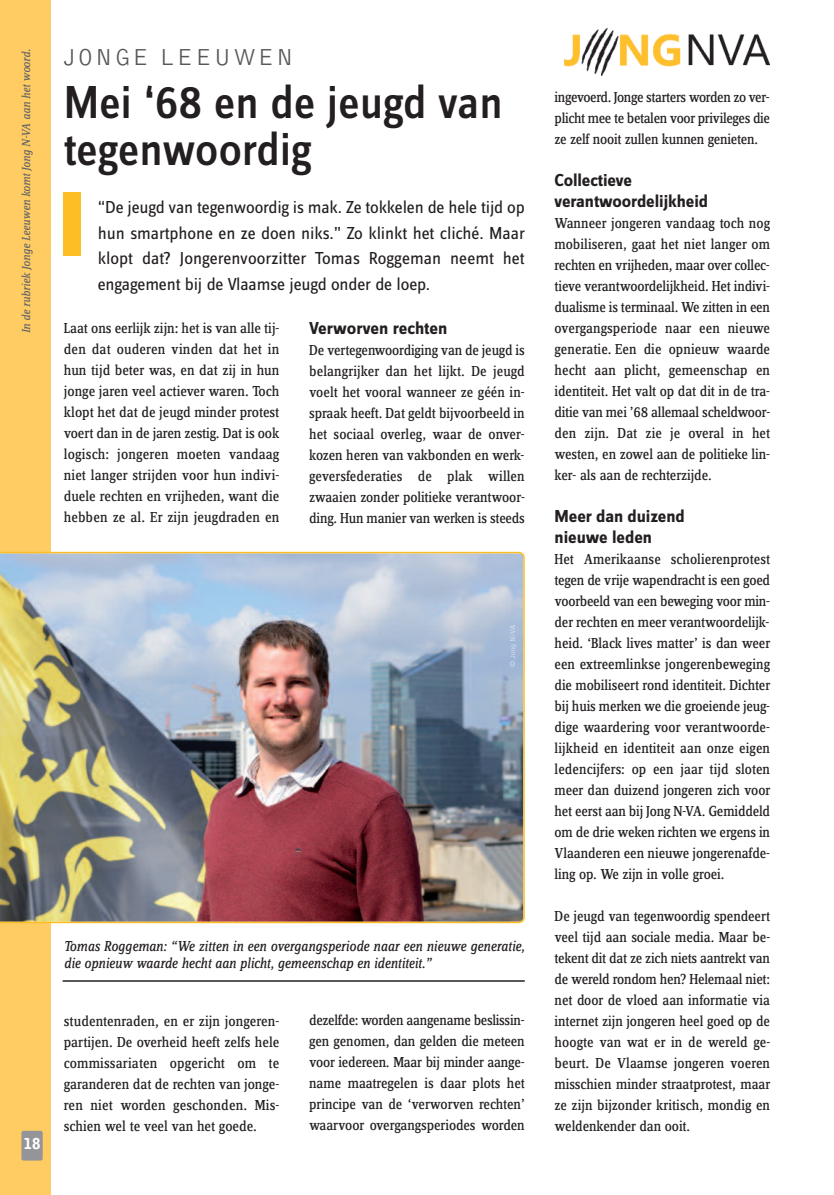
<style>
.page{position:relative;width:834px;height:1195px;background:#fff}
.page>*{position:absolute;margin:0;border:0;box-sizing:border-box;transform-origin:0 0}
.t1{font:500 48px/46.5px "Zine Sans Dis";color:#231f20;scale:.96 1}
.t2{font:300 24px "Bell Gothic Std";letter-spacing:.1em;color:#57585a}
.t3{font:18px/25.5px "Zine Sans Dis";letter-spacing:-.01em;color:#231f20;text-align:justify}
.t4{font:700 18px/21px "Zine Sans Dis";letter-spacing:-.005em;color:#231f20}
.t5{font:15px/21px "Zine Serif Dis";letter-spacing:-.005em;color:#231f20;text-align:justify}
.t6{font:italic 15px/16.5px "Zine Serif Dis";letter-spacing:-.01em;color:#231f20;scale:.95 1}
.t7{font:900 15px "Bell Gothic Std";color:#fff}
.t8{font:italic 12px "Zine Serif Dis";letter-spacing:-.01em;color:#636366}
</style>
<div class="page">
<div style="left:0;top:0;width:51px;height:1195px;background:#fecc63"></div>
<div style="left:64px;top:192px;width:17px;height:64px;background:#fdbe25"></div>
<img style="left:564px;top:28px;width:205px;height:48px">
<div style="left:21px;top:1131px;width:22px;height:29px;background:#939598;border-radius:2px"></div>
<img style="left:0;top:552px;width:524px;height:371px">
<img style="left:509px;top:625px;width:7px;height:41px">
<hr style="left:63px;top:980px;width:461px;height:2px;background:#231f20">
<p class="t8" style="left:22px;top:333px;width:285px;rotate:-90deg">In de rubriek Jonge Leeuwen komt Jong N-VA aan het woord.</p>
<h2 class="t2" style="left:64px;top:48px;width:231px">JONGE LEEUWEN</h2>
<h1 class="t1" style="left:64px;top:84px;width:459px">Mei ‘68 en de jeugd van tegenwoordig</h1>
<p class="t3" style="left:98px;top:196px;width:428px">“De jeugd van tegenwoordig is mak. Ze tokkelen de hele tijd op hun smartphone en ze doen niks.” Zo klinkt het cliché. Maar klopt dat? Jongerenvoorzitter Tomas Roggeman neemt het engagement bij de Vlaamse jeugd onder de loep.</p>
<p class="t5" style="left:64px;top:319px;width:217px">Laat ons eerlijk zijn: het is van alle tij&shy;den dat ouderen vinden dat het in hun tijd beter was, en dat zij in hun jonge jaren veel actiever waren. Toch klopt het dat de jeugd minder protest voert dan in de jaren zestig. Dat is ook logisch: jongeren moeten vandaag niet langer strijden voor hun indivi&shy;duele rechten en vrijheden, want die hebben ze al. Er zijn jeugdraden en</p>
<p class="t4" style="left:309px;top:319px;width:140px">Verworven rechten</p>
<p class="t5" style="left:309px;top:341px;width:217px">De vertegenwoordiging van de jeugd is belangrijker dan het lijkt. De jeugd voelt het vooral wanneer ze géén in&shy;spraak heeft. Dat geldt bijvoorbeeld in het sociaal overleg, waar de onver&shy;kozen heren van vakbonden en werk&shy;geversfederaties de plak willen zwaaien zonder politieke verantwoor&shy;ding. Hun manier van werken is steeds</p>
<p class="t7" style="left:24px;top:1138px;width:18px">18</p>
<p class="t6" style="left:64px;top:939px;width:486px">Tomas Roggeman: “We zitten in een overgangsperiode naar een nieuwe generatie, die opnieuw waarde hecht aan plicht, gemeenschap en identiteit.”</p>
<p class="t5" style="left:64px;top:1012px;width:217px">studentenraden, en er zijn jongeren&shy;partijen. De overheid heeft zelfs hele commissariaten opgericht om te garanderen dat de rechten van jonge&shy;ren niet worden geschonden. Mis&shy;schien wel te veel van het goede.</p>
<p class="t5" style="left:309px;top:1011px;width:217px">dezelfde: worden aangename beslissin&shy;gen genomen, dan gelden die meteen voor iedereen. Maar bij minder aange&shy;name maatregelen is daar plots het principe van de ‘verworven rechten’ waarvoor overgangsperiodes worden</p>
<p class="t5" style="left:554px;top:88px;width:217px">ingevoerd. Jonge starters worden zo ver&shy;plicht mee te betalen voor privileges die ze zelf nooit zullen kunnen genieten.</p>
<p class="t4" style="left:554px;top:171px;width:155px">Collectieve verantwoordelijkheid</p>
<p class="t5" style="left:554px;top:214px;width:217px">Wanneer jongeren vandaag toch nog mobiliseren, gaat het niet langer om rechten en vrijheden, maar over collec&shy;tieve verantwoordelijkheid. Het indivi&shy;dualisme is terminaal. We zitten in een overgangsperiode naar een nieuwe generatie. Een die opnieuw waarde hecht aan plicht, gemeenschap en identiteit. Het valt op dat dit in de tra&shy;ditie van mei ’68 allemaal scheldwoor&shy;den zijn. Dat zie je overal in het westen, en zowel aan de politieke lin&shy;ker- als aan de rechterzijde.</p>
<p class="t4" style="left:554px;top:507px;width:132px">Meer dan duizend nieuwe leden</p>
<p class="t5" style="left:554px;top:550px;width:217px">Het Amerikaanse scholierenprotest tegen de vrije wapendracht is een goed voorbeeld van een beweging voor min&shy;der rechten en meer verantwoordelijk&shy;heid. ‘Black lives matter’ is dan weer een extreemlinkse jongerenbeweging die mobiliseert rond identiteit. Dichter bij huis merken we die groeiende jeug&shy;dige waardering voor verantwoorde&shy;lijkheid en identiteit aan onze eigen ledencijfers: op een jaar tijd sloten meer dan duizend jongeren zich voor het eerst aan bij Jong N-VA. Gemiddeld om de drie weken richten we ergens in Vlaanderen een nieuwe jongerenafde&shy;ling op. We zijn in volle groei.</p>
<p class="t5" style="left:554px;top:907px;width:217px">De jeugd van tegenwoordig spendeert veel tijd aan sociale media. Maar be&shy;tekent dit dat ze zich niets aantrekt van de wereld rondom hen? Helemaal niet: net door de vloed aan informatie via internet zijn jongeren heel goed op de hoogte van wat er in de wereld ge&shy;beurt. De Vlaamse jongeren voeren misschien minder straatprotest, maar ze zijn bijzonder kritisch, mondig en weldenkender dan ooit.</p>
</div>
